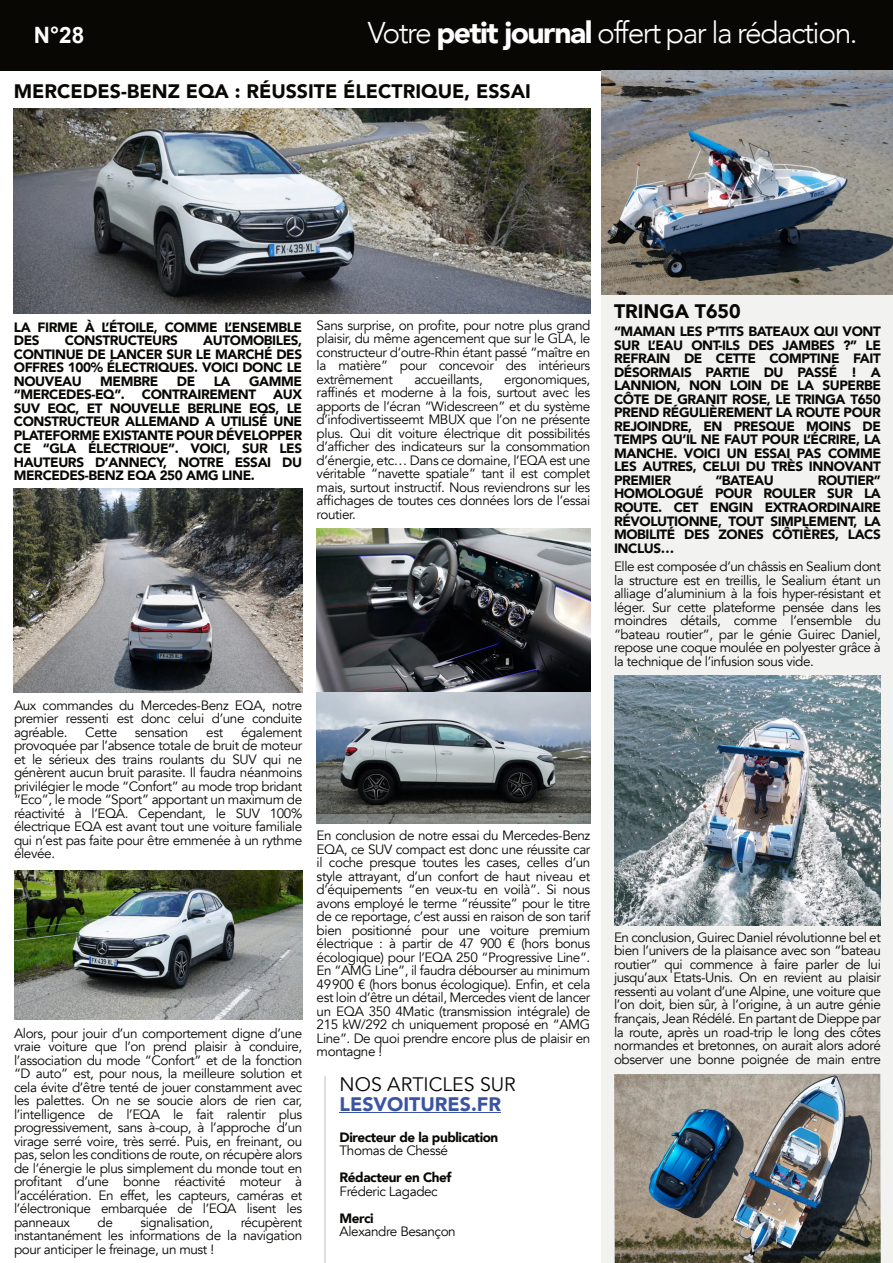
<style>
.page{position:relative;width:893px;height:1263px;background:#fff}
.page>*{position:absolute;margin:0;border:0;box-sizing:border-box;transform-origin:0 0}
.t1{font:300 30px "Avenir";letter-spacing:-.05em;color:#fff}
.t2{font:700 22.5px "Arial";color:#fff}
.t3{font:900 19.5px "Avenir";color:#080704}
.t4{font:19.5px "Avenir";color:#080704}
.t5{font:900 19.5px "Avenir";color:#3a53a3}
.t6{font:13.5px/13.5px "Avenir";letter-spacing:-.03em;color:#080704;text-align:justify}
.t7{font:900 13.5px/13.5px "Avenir";letter-spacing:-.03em;color:#080704;text-align:justify}
.s1{font-weight:900}
</style>
<div class="page">
<div style="left:602px;top:71px;width:291px;height:1192px;background:#f2f2f1"></div>
<div style="left:0;top:0;width:893px;height:71px;background:#080704"></div>
<hr style="left:340px;top:1112px;width:161px;height:1px;background:#3a53a3">
<img style="left:317px;top:529px;width:273px;height:294px">
<hr style="left:324px;top:1076px;width:1px;height:187px;background:#e0dfdd">
<img style="left:602px;top:71px;width:291px;height:224px">
<img style="left:614px;top:675px;width:267px;height:250px">
<img style="left:614px;top:1073px;width:267px;height:190px">
<img style="left:14px;top:108px;width:576px;height:206px">
<img style="left:14px;top:488px;width:288px;height:204px">
<img style="left:14px;top:870px;width:288px;height:150px">
<h2 class="t2" style="left:34px;top:27px;width:52px">N°28</h2>
<h1 class="t1" style="left:368px;top:13px;width:491px">Votre <span class="s1">petit journal</span> offert par la rédaction.</h1>
<h3 class="t3" style="left:14px;top:79px;width:519px">MERCEDES-BENZ EQA : RÉUSSITE ÉLECTRIQUE, ESSAI</h3>
<p class="t7" style="left:14px;top:320px;width:290px">LA FIRME À L’ÉTOILE, COMME L’ENSEMBLE<br>DES</p>
<p class="t7" style="left:14px;top:334px;width:290px;text-indent:189px">AUTOMOBILES, CONTINUE DE LANCER SUR LE MARCHÉ DES OFFRES 100% ÉLECTRIQUES. VOICI DONC LE NOUVEAU</p>
<p class="t7" style="left:65px;top:334px;width:114px">CONSTRUCTEURS</p>
<p class="t7" style="left:14px;top:374px;width:290px;text-indent:235px">GAMME “MERCEDES-EQ”. CONTRAIREMENT AUX SUV EQC, ET NOUVELLE BERLINE EQS, LE CONSTRUCTEUR ALLEMAND A UTILISÉ UNE PLATEFORME EXISTANTE POUR DÉVELOPPER CE “GLA ÉLECTRIQUE”. VOICI, SUR LES HAUTEURS D’ANNECY, NOTRE ESSAI DU MERCEDES-BENZ EQA 250 AMG LINE.</p>
<p class="t7" style="left:100px;top:374px;width:60px">MEMBRE</p>
<p class="t7" style="left:177px;top:374px;width:20px">DE</p>
<p class="t7" style="left:214px;top:374px;width:18px">LA</p>
<p class="t6" style="left:317px;top:318px;width:275px">Sans surprise, on profite, pour notre plus grand plaisir, du même agencement que sur le GLA, le constructeur d’outre-Rhin étant passé “maître en la matière” pour concevoir des intérieurs extrêmement</p>
<p class="t6" style="left:414px;top:372px;width:70px">accueillants,</p>
<p class="t6" style="left:317px;top:372px;width:275px;text-indent:188px">ergonomiques, raffinés et moderne à la fois, surtout avec les apports de l’écran “Widescreen” et du système d’infodivertisseemt MBUX que l’on ne présente plus. Qui dit voiture électrique dit possibilités d’afficher des indicateurs sur la consommation d’énergie, etc… Dans ce domaine, l’EQA est une véritable “navette spatiale” tant il est complet mais, surtout instructif. Nous reviendrons sur les affichages de toutes ces données lors de l’essai routier.</p>
<p class="t6" style="left:14px;top:699px;width:290px">Aux commandes du Mercedes-Benz EQA, notre premier ressenti est donc celui d’une conduite agréable.</p>
<p class="t6" style="left:14px;top:726px;width:290px;text-indent:227px">également provoquée par l’absence totale de bruit de moteur et le sérieux des trains roulants du SUV qui ne génèrent aucun bruit parasite. Il faudra néanmoins privilégier le mode “Confort” au mode trop bridant “Eco”, le mode “Sport” apportant un maximum de réactivité à l’EQA. Cependant, le SUV 100% électrique EQA est avant tout une voiture familiale qui n’est pas faite pour être emmenée à un rythme élevée.</p>
<p class="t6" style="left:85px;top:726px;width:33px">Cette</p>
<p class="t6" style="left:135px;top:726px;width:55px">sensation</p>
<p class="t6" style="left:206px;top:726px;width:18px">est</p>
<p class="t6" style="left:14px;top:1026px;width:290px">Alors, pour jouir d’un comportement digne d’une vraie voiture que l’on prend plaisir à conduire, l’association du mode “Confort” et de la fonction “D auto” est, pour nous, la meilleure solution et cela évite d’être tenté de jouer constamment avec les palettes. On ne se soucie alors de rien car, l’intelligence de l’EQA le fait ralentir plus progressivement, sans à-coup, à l’approche d’un virage serré voire, très serré. Puis, en freinant, ou pas, selon les conditions de route, on récupère alors de l’énergie le plus simplement du monde tout en profitant d’une bonne réactivité moteur à l’accélération. En effet, les capteurs, caméras et l’électronique embarquée de l’EQA lisent les panneaux</p>
<p class="t6" style="left:98px;top:1215px;width:17px">de</p>
<p class="t6" style="left:140px;top:1215px;width:74px">signalisation,</p>
<p class="t6" style="left:14px;top:1215px;width:290px;text-indent:227px">récupèrent instantanément les informations de la navigation pour anticiper le freinage, un must !</p>
<p class="t6" style="left:317px;top:829px;width:275px">En conclusion de notre essai du Mercedes-Benz EQA, ce SUV compact est donc une réussite car il coche presque toutes les cases, celles d’un style attrayant, d’un confort de haut niveau et d’équipements “en veux-tu en voilà”. Si nous avons employé le terme “réussite” pour le titre de ce reportage, c’est aussi en raison de son tarif bien positionné pour une voiture premium électrique : à partir de 47 900 € (hors bonus écologique) pour l’EQA 250 “Progressive Line”.<br>En “AMG Line”, il faudra débourser au minimum 49900 € (hors bonus écologique). Enfin, et cela est loin d’être un détail, Mercedes vient de lancer un EQA 350 4Matic (transmission intégrale) de 215 kW/292 ch uniquement proposé en “AMG Line”. De quoi prendre encore plus de plaisir en montagne !</p>
<h3 class="t4" style="left:340px;top:1072px;width:178px">NOS ARTICLES SUR</h3>
<h3 class="t5" style="left:340px;top:1091px;width:163px">LESVOITURES.FR</h3>
<p class="t7" style="left:340px;top:1131px;width:160px">Directeur de la publication</p>
<p class="t6" style="left:340px;top:1144px;width:110px">Thomas de Chessé</p>
<p class="t7" style="left:340px;top:1171px;width:113px">Rédacteur en Chef</p>
<p class="t6" style="left:340px;top:1184px;width:100px">Fréderic Lagadec</p>
<p class="t7" style="left:340px;top:1212px;width:36px">Merci</p>
<p class="t6" style="left:340px;top:1225px;width:118px">Alexandre Besançon</p>
<h3 class="t3" style="left:614px;top:299px;width:128px">TRINGA T650</h3>
<p class="t7" style="left:614px;top:325px;width:268px">“MAMAN LES P’TITS BATEAUX QUI VONT SUR L’EAU ONT-ILS DES JAMBES ?” LE REFRAIN DE CETTE COMPTINE FAIT DÉSORMAIS PARTIE DU PASSÉ ! A LANNION, NON LOIN DE LA SUPERBE CÔTE DE GRANIT ROSE, LE TRINGA T650<br>PREND RÉGULIÈREMENT LA ROUTE POUR REJOINDRE, EN PRESQUE MOINS DE TEMPS QU’IL NE FAUT POUR L’ÉCRIRE, LA MANCHE. VOICI UN ESSAI PAS COMME LES AUTRES, CELUI DU TRÈS INNOVANT PREMIER</p>
<p class="t7" style="left:614px;top:474px;width:268px;text-indent:204px">ROUTIER” HOMOLOGUÉ POUR ROULER SUR LA ROUTE. CET ENGIN EXTRAORDINAIRE RÉVOLUTIONNE, TOUT SIMPLEMENT, LA MOBILITÉ DES ZONES CÔTIÈRES, LACS INCLUS…</p>
<p class="t7" style="left:715px;top:474px;width:60px">“BATEAU</p>
<p class="t6" style="left:614px;top:560px;width:268px">Elle est composée d’un châssis en Sealium dont la structure est en treillis, le Sealium étant un alliage d’aluminium à la fois hyper-résistant et léger. Sur cette plateforme pensée dans les moindres détails, comme l’ensemble du “bateau routier”, par le génie Guirec Daniel, repose une coque moulée en polyester grâce à la technique de l’infusion sous vide.</p>
<p class="t6" style="left:614px;top:931px;width:268px">En conclusion, Guirec Daniel révolutionne bel et bien l’univers de la plaisance avec son “bateau routier” qui commence à faire parler de lui jusqu’aux Etats-Unis. On en revient au plaisir ressenti au volant d’une Alpine, une voiture que l’on doit, bien sûr, à l’origine, à un autre génie français, Jean Rédélé. En partant de Dieppe par la route, après un road-trip le long des côtes normandes et bretonnes, on aurait alors adoré observer une bonne poignée de main entre</p>
</div>
